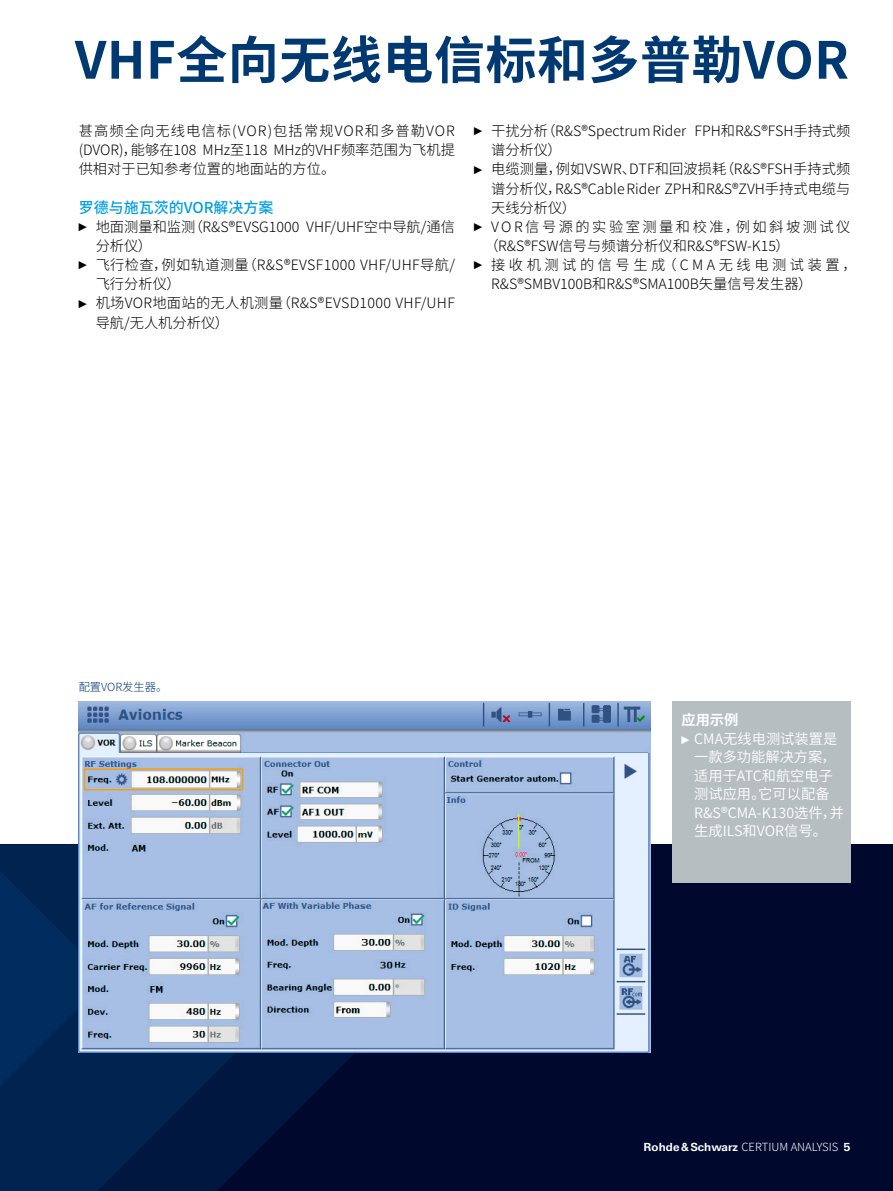
<style>
.page{position:relative;width:893px;height:1191px;background:#fff}
.page>*{position:absolute;margin:0;border:0;box-sizing:border-box;transform-origin:0 0}
.Seiten_Headline_34Pt_blau{font:700 51px "Source Han Sans SC";letter-spacing:.01em;color:#003872}
.Absatzfett_cyan{font:500 15px "Source Han Sans SC";color:#009ee3}
.Haupttext_ohne_Abstand{font:300 14.25px/19.2px "Source Han Sans SC";color:#000}
.t1{font:14.25px/18.6px "Source Han Sans SC";color:#fff}
.Haupttext_ohne_Abstand-2{font:300 14.25px/19.2px "Source Han Sans SC";letter-spacing:.175em;color:#000}
.Haupttext_ohne_Abstand-3{font:300 14.25px/19.2px "Source Han Sans SC";letter-spacing:.02em;color:#000}
.Haupttext_ohne_Abstand-4{font:300 14.25px/19.2px "Source Han Sans SC";letter-spacing:.025em;color:#000}
.Grafiktext_fett_9_5_Pt_weiß{font:700 14.25px "Source Han Sans SC";color:#fff}
.Fusszeile_rechts{font:300 11.25px "Source Han Sans SC";color:#fff}
.Bildunterschrift{font:300 11.25px "Source Han Sans SC";color:#003872}
.s1{font-family:"Arial Narrow";font-weight:400;font-size:11.4px}
.s2{font-family:"Arial Narrow";font-size:11.4px}
.s3{font-family:"Linotype Univers 630";font-weight:700}
</style>
<div class="page">
<div style="left:0;top:844px;width:893px;height:347px;background:#00082d"></div>
<svg style="left:310px;top:1052px;width:119px;height:45px"></svg>
<svg style="left:0;top:844px;width:310px;height:347px;fill:#00234f"></svg>
<svg style="left:0;top:870px;width:108px;height:216px"></svg>
<img style="left:79px;top:701px;width:572px;height:351px">
<div style="left:672px;top:701px;width:178px;height:181px;background:#b7bec2"></div>
<p class="Seiten_Headline_34Pt_blau" style="left:75px;top:31px;width:776px">VHF全向无线电信标和多普勒VOR</p>
<p class="Haupttext_ohne_Abstand" style="left:79px;top:122px;width:378px;text-align:justify">甚高频全向无线电信标(VOR)包括常规VOR和多普勒VOR (DVOR)，能够在108 MHz至118 MHz的VHF频率范围为飞机提供相对于已知参考位置的地面站的方位。</p>
<p class="Absatzfett_cyan" style="left:79px;top:199px;width:196px">罗德与施瓦茨的VOR解决方案</p>
<p class="Haupttext_ohne_Abstand" style="left:96px;top:217px;width:361px;text-indent:-17px"><span class="s1">►</span> 地面测量和监测（R&amp;S®EVSG1000 VHF/UHF空中导航/通信分析仪）</p>
<p class="Haupttext_ohne_Abstand-4" style="left:96px;top:255px;width:361px;text-indent:-17px"><span class="s1">►</span> 飞行检查，例如轨道测量（R&amp;S®EVSF1000 VHF/UHF导航/飞行分析仪）</p>
<p class="Haupttext_ohne_Abstand-3" style="left:96px;top:294px;width:361px;text-indent:-17px"><span class="s1">►</span> 机场VOR地面站的无人机测量（R&amp;S®EVSD1000 VHF/UHF导航/无人机分析仪）</p>
<p class="Haupttext_ohne_Abstand" style="left:491px;top:122px;width:361px;text-indent:-17px"><span class="s1">►</span> 干扰分析（R&amp;S®SpectrumRider FPH和R&amp;S®FSH手持式频谱分析仪）</p>
<p class="Haupttext_ohne_Abstand" style="left:491px;top:160px;width:361px;text-align:justify;text-indent:-17px"><span class="s1">►</span> 电缆测量，例如VSWR、DTF和回波损耗（R&amp;S®FSH手持式频谱分析仪，R&amp;S®CableRider ZPH和R&amp;S®ZVH手持式电缆与天线分析仪）</p>
<p class="Haupttext_ohne_Abstand-2" style="left:484px;top:217px;width:367px;text-indent:-10px"><span class="s1">►</span> VOR信号源的实验室测量和校准，例如斜坡测试仪（R&amp;S®FSW信号与频谱分析仪和R&amp;S®FSW-K15）</p>
<p class="Haupttext_ohne_Abstand" style="left:491px;top:255px;width:367px;text-indent:-17px"><span class="s1">►</span> 接收机测试的信号生成（CMA无线电测试装置，<br>R&amp;S®SMBV100B和R&amp;S®SMA100B矢量信号发生器）</p>
<p class="Bildunterschrift" style="left:79px;top:680px;width:90px">配置VOR发生器。</p>
<p class="Grafiktext_fett_9_5_Pt_weiß" style="left:681px;top:712px;width:58px">应用示例</p>
<p class="t1" style="left:694px;top:729px;width:151px;text-indent:-13px"><span class="s2">►</span>CMA无线电测试装置是一款多功能解决方案，适用于ATC和航空电子测试应用。它可以配备<br>R&amp;S®CMA-K130选件，并生成ILS和VOR信号。</p>
<p class="Fusszeile_rechts" style="left:643px;top:1140px;width:208px"><span class="s3">Rohde&amp;Schwarz</span> CERTIUM ANALYSIS <span class="s3">5</span></p>
</div>
